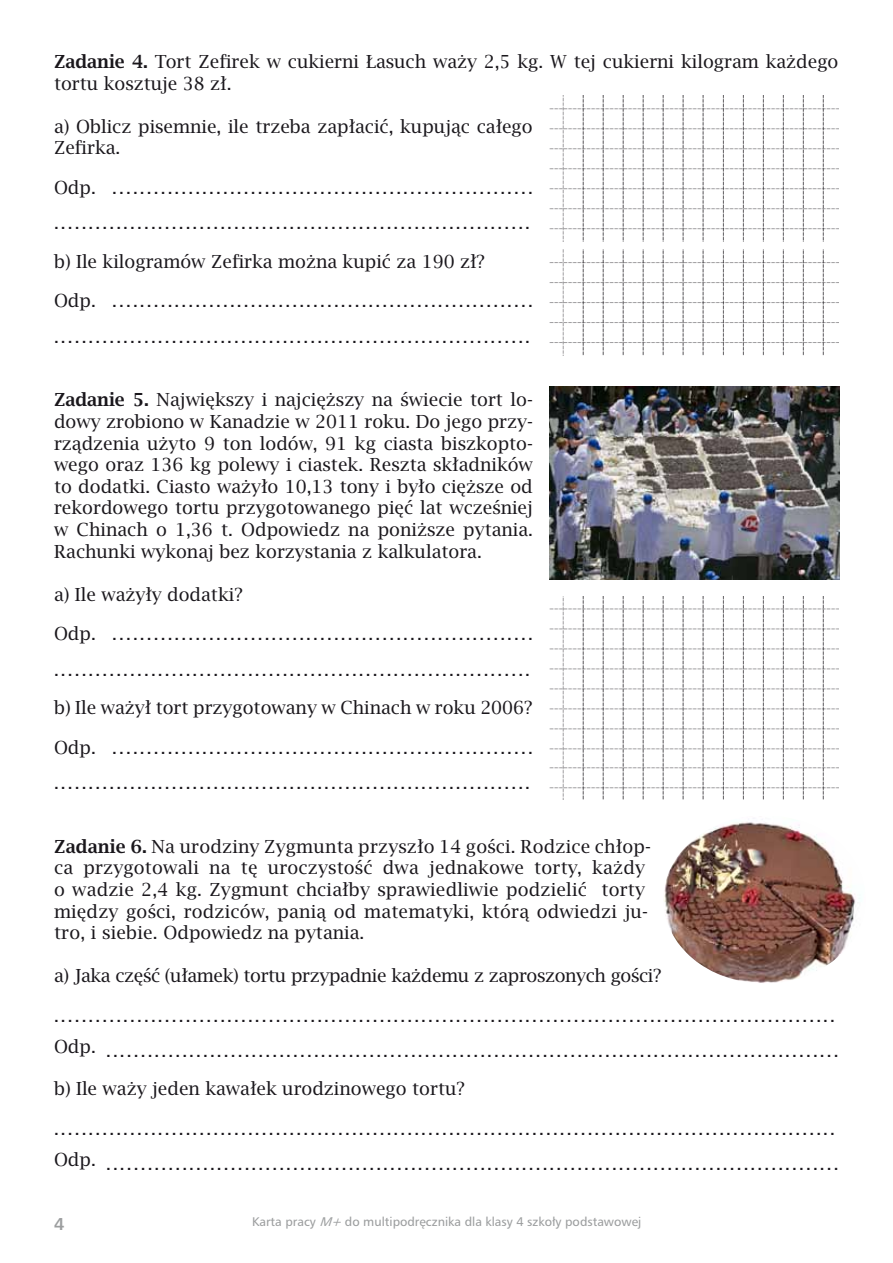
<style>
.page{position:relative;width:893px;height:1263px;background:#fff}
.page>*{position:absolute;margin:0;border:0;box-sizing:border-box;transform-origin:0 0}
.t1{font:18px/21.6px "Quasi Lucida Bright";color:#1a171c}
.t2{font:18px "Quasi Lucida Bright";letter-spacing:-.02em;color:#1a171c}
.t3{font:700 16.5px "Humnst 777 PL";color:#9c9e9f}
.t4{font:12px "Humnst 777 PL";color:#9c9e9f}
.s1{font-weight:600}
.s2{font-style:italic}
</style>
<div class="page">
<svg style="left:550px;top:96px;width:289px;height:146px"></svg>
<svg style="left:550px;top:250px;width:289px;height:105px"></svg>
<svg style="left:550px;top:596px;width:289px;height:204px"></svg>
<img style="left:550px;top:387px;width:289px;height:193px">
<img style="left:664px;top:822px;width:196px;height:161px">
<p class="t1" style="left:54px;top:51px;width:786px"><span class="s1">Zadanie 4.</span> Tort Zefirek w cukierni Łasuch waży 2,5 kg. W tej cukierni kilogram każdego tortu kosztuje 38 zł.</p>
<p class="t1" style="left:54px;top:115px;width:480px">a) Oblicz pisemnie, ile trzeba zapłacić, kupując całego<br>Zefirka.</p>
<p class="t1" style="left:54px;top:170px;width:480px;line-height:35.2px">Odp. ............................................................. .....................................................................</p>
<p class="t1" style="left:54px;top:250px;width:433px">b) Ile kilogramów Zefirka można kupić za 190 zł?</p>
<p class="t1" style="left:54px;top:283px;width:480px;line-height:35.2px">Odp. ............................................................. .....................................................................</p>
<p class="t1" style="left:54px;top:389px;width:480px;text-align:justify"><span class="s1">Zadanie 5.</span> Największy i najcięższy na świecie tort lo&shy;dowy zrobiono w Kanadzie w 2011 roku. Do jego przy&shy;rządzenia użyto 9 ton lodów, 91 kg ciasta biszkopto&shy;wego oraz 136 kg polewy i ciastek. Reszta składników to dodatki. Ciasto ważyło 10,13 tony i było cięższe od rekordowego tortu przygotowanego pięć lat wcześniej w Chinach o 1,36 t. Odpowiedz na poniższe pytania.<br>Rachunki wykonaj bez korzystania z kalkulatora.</p>
<p class="t1" style="left:54px;top:583px;width:190px">a) Ile ważyły dodatki?</p>
<p class="t1" style="left:54px;top:616px;width:480px;line-height:35.2px">Odp. ............................................................. .....................................................................</p>
<p class="t1" style="left:54px;top:697px;width:480px">b) Ile ważył tort przygotowany w Chinach w roku 2006?</p>
<p class="t1" style="left:54px;top:729px;width:480px;line-height:35.2px">Odp. ............................................................. .....................................................................</p>
<p class="t1" style="left:54px;top:835px;width:598px"><span class="s1">Zadanie 6.</span> Na urodziny Zygmunta przyszło 14 gości. Rodzice chłop&shy;ca przygotowali na tę uroczystość dwa jednakowe torty, każdy o wadzie 2,4 kg. Zygmunt chciałby sprawiedliwie podzielić torty między gości, rodziców, panią od matematyki, którą odwiedzi ju&shy;tro, i siebie. Odpowiedz na pytania.</p>
<p class="t2" style="left:54px;top:965px;width:609px">a) Jaka część (ułamek) tortu przypadnie każdemu z zaproszonych gości?</p>
<p class="t1" style="left:54px;top:998px;width:786px;line-height:35.2px">.................................................................................................................<br>Odp. ..........................................................................................................</p>
<p class="t1" style="left:54px;top:1078px;width:413px">b) Ile waży jeden kawałek urodzinowego tortu?</p>
<p class="t1" style="left:54px;top:1111px;width:786px;line-height:35.2px">.................................................................................................................<br>Odp. ..........................................................................................................</p>
<p class="t3" style="left:54px;top:1212px;width:12px">4</p>
<p class="t4" style="left:252px;top:1214px;width:391px">Karta pracy <span class="s2">M+</span> do multipodręcznika dla klasy 4 szkoły podstawowej</p>
</div>
